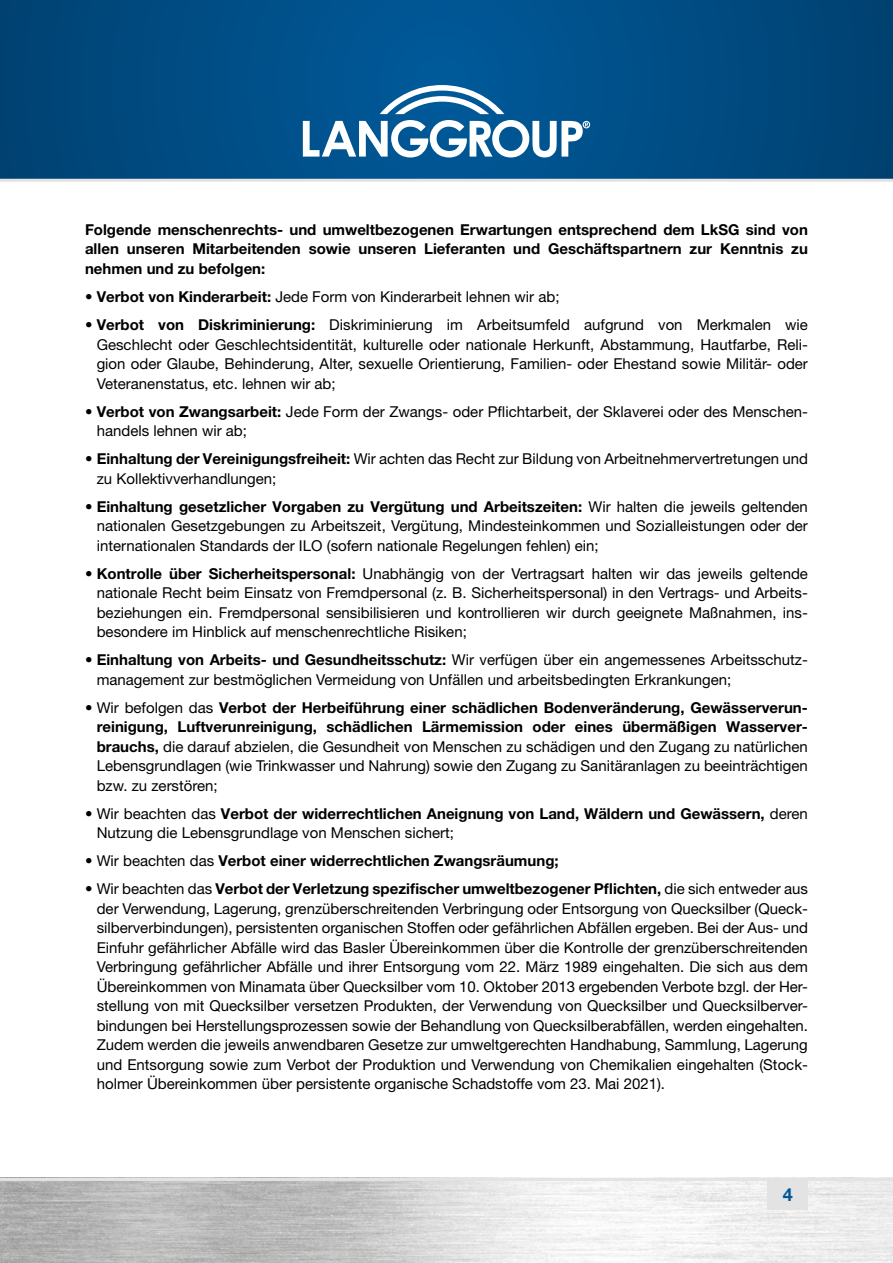
<style>
.page{position:relative;width:893px;height:1263px;background:#fff}
.page>*{position:absolute;margin:0;border:0;box-sizing:border-box;transform-origin:0 0}
.t1{font:700 18px "Helvetica Neue LT Pro";color:#005a9a}
.t2{font:15px/19.5px "Helvetica Neue LT Pro";color:#000;text-align:justify}
.t3{font:700 15px/19.5px "Helvetica Neue LT Pro";color:#000;text-align:justify}
.s1{font-weight:700}
.s2{font-weight:400}
</style>
<div class="page">
<img style="left:0;top:1181px;width:893px;height:82px">
<svg style="left:0;top:0;width:892px;height:179px"></svg>
<hr style="left:892px;top:0;width:1px;height:179px;background:#004070">
<svg style="left:380px;top:85px;width:124px;height:29px"></svg>
<svg style="left:303px;top:120px;width:287px;height:37px"></svg>
<hr style="left:0;top:179px;width:893px;height:3px;background:#e3e3e3">
<hr style="left:0;top:1178px;width:893px;height:3px;background:#e3e3e3">
<div style="left:767px;top:1178px;width:41px;height:32px;background:#e3e3e3"></div>
<p class="t3" style="left:85px;top:220px;width:724px">Folgende menschenrechts- und umweltbezogenen Erwartungen entsprechend dem LkSG sind von allen unseren Mitarbeitenden sowie unseren Lieferanten und Geschäftspartnern zur Kenntnis zu nehmen und zu befolgen:</p>
<p class="t2" style="left:85px;top:287px;width:476px">• <span class="s1">Verbot von Kinderarbeit:</span> Jede Form von Kinderarbeit lehnen wir ab;</p>
<p class="t2" style="left:97px;top:315px;width:713px;text-indent:-12px">• <span class="s1">Verbot von Diskriminierung:</span> Diskriminierung im Arbeitsumfeld aufgrund von Merkmalen wie Geschlecht oder Geschlechtsidentität, kulturelle oder nationale Herkunft, Abstammung, Hautfarbe, Reli&shy;gion oder Glaube, Behinderung, Alter, sexuelle Orientierung, Familien- oder Ehestand sowie Militär- oder Veteranenstatus, etc. lehnen wir ab;</p>
<p class="t2" style="left:97px;top:401px;width:713px;text-indent:-12px">• <span class="s1">Verbot von Zwangsarbeit:</span> Jede Form der Zwangs- oder Pflichtarbeit, der Sklaverei oder des Menschen&shy;handels lehnen wir ab;</p>
<p class="t2" style="left:97px;top:449px;width:713px;text-indent:-12px">• <span class="s1">Einhaltung der Vereinigungsfreiheit:</span> Wir achten das Recht zur Bildung von Arbeitnehmervertretungen und zu Kollektivverhandlungen;</p>
<p class="t2" style="left:97px;top:496px;width:713px;text-indent:-12px">• <span class="s1">Einhaltung gesetzlicher Vorgaben zu Vergütung und Arbeitszeiten:</span> Wir halten die jeweils geltenden nationalen Gesetzgebungen zu Arbeitszeit, Vergütung, Mindesteinkommen und Sozialleistungen oder der internationalen Standards der ILO (sofern nationale Regelungen fehlen) ein;</p>
<p class="t2" style="left:97px;top:563px;width:713px;text-indent:-12px">• <span class="s1">Kontrolle über Sicherheitspersonal:</span> Unabhängig von der Vertragsart halten wir das jeweils geltende nationale Recht beim Einsatz von Fremdpersonal (z. B. Sicherheitspersonal) in den Vertrags- und Arbeits&shy;beziehungen ein. Fremdpersonal sensibilisieren und kontrollieren wir durch geeignete Maßnahmen, ins&shy;besondere im Hinblick auf menschenrechtliche Risiken;</p>
<p class="t2" style="left:97px;top:650px;width:713px;text-indent:-12px">• <span class="s1">Einhaltung von Arbeits- und Gesundheitsschutz:</span> Wir verfügen über ein angemessenes Arbeitsschutz&shy;management zur bestmöglichen Vermeidung von Unfällen und arbeitsbedingten Erkrankungen;</p>
<p class="t2" style="left:97px;top:697px;width:713px;text-indent:-12px">• Wir befolgen das <span class="s1">Verbot der Herbeiführung einer schädlichen Bodenveränderung, Gewässerverun&shy;reinigung, Luftverunreinigung, schädlichen Lärmemission oder eines übermäßigen Wasserver&shy;brauchs,</span> die darauf abzielen, die Gesundheit von Menschen zu schädigen und den Zugang zu natürlichen Lebensgrundlagen (wie Trinkwasser und Nahrung) sowie den Zugang zu Sanitäranlagen zu beeinträchtigen bzw. zu zerstören;</p>
<p class="t2" style="left:97px;top:803px;width:713px;text-indent:-12px">• Wir beachten das <span class="s1">Verbot der widerrechtlichen Aneignung von Land, Wäldern und Gewässern,</span> deren<br>Nutzung die Lebensgrundlage von Menschen sichert;</p>
<p class="t3" style="left:85px;top:851px;width:475px"><span class="s2">• Wir beachten das</span> Verbot einer widerrechtlichen Zwangsräumung;</p>
<p class="t2" style="left:97px;top:879px;width:713px;text-indent:-12px">• Wir beachten das <span class="s1">Verbot der Verletzung spezifischer umweltbezogener Pflichten,</span> die sich entweder aus der Verwendung, Lagerung, grenzüberschreitenden Verbringung oder Entsorgung von Quecksilber (Queck&shy;silberverbindungen), persistenten organischen Stoffen oder gefährlichen Abfällen ergeben. Bei der Aus- und Einfuhr gefährlicher Abfälle wird das Basler Übereinkommen über die Kontrolle der grenzüberschreitenden Verbringung gefährlicher Abfälle und ihrer Entsorgung vom 22. März 1989 eingehalten. Die sich aus dem Übereinkommen von Minamata über Quecksilber vom 10. Oktober 2013 ergebenden Verbote bzgl. der Her&shy;stellung von mit Quecksilber versetzen Produkten, der Verwendung von Quecksilber und Quecksilberver&shy;bindungen bei Herstellungsprozessen sowie der Behandlung von Quecksilberabfällen, werden eingehalten.<br>Zudem werden die jeweils anwendbaren Gesetze zur umweltgerechten Handhabung, Sammlung, Lagerung und Entsorgung sowie zum Verbot der Produktion und Verwendung von Chemikalien eingehalten (Stock&shy;holmer Übereinkommen über persistente organische Schadstoffe vom 23. Mai 2021).</p>
<p class="t1" style="left:783px;top:1184px;width:12px">4</p>
</div>
